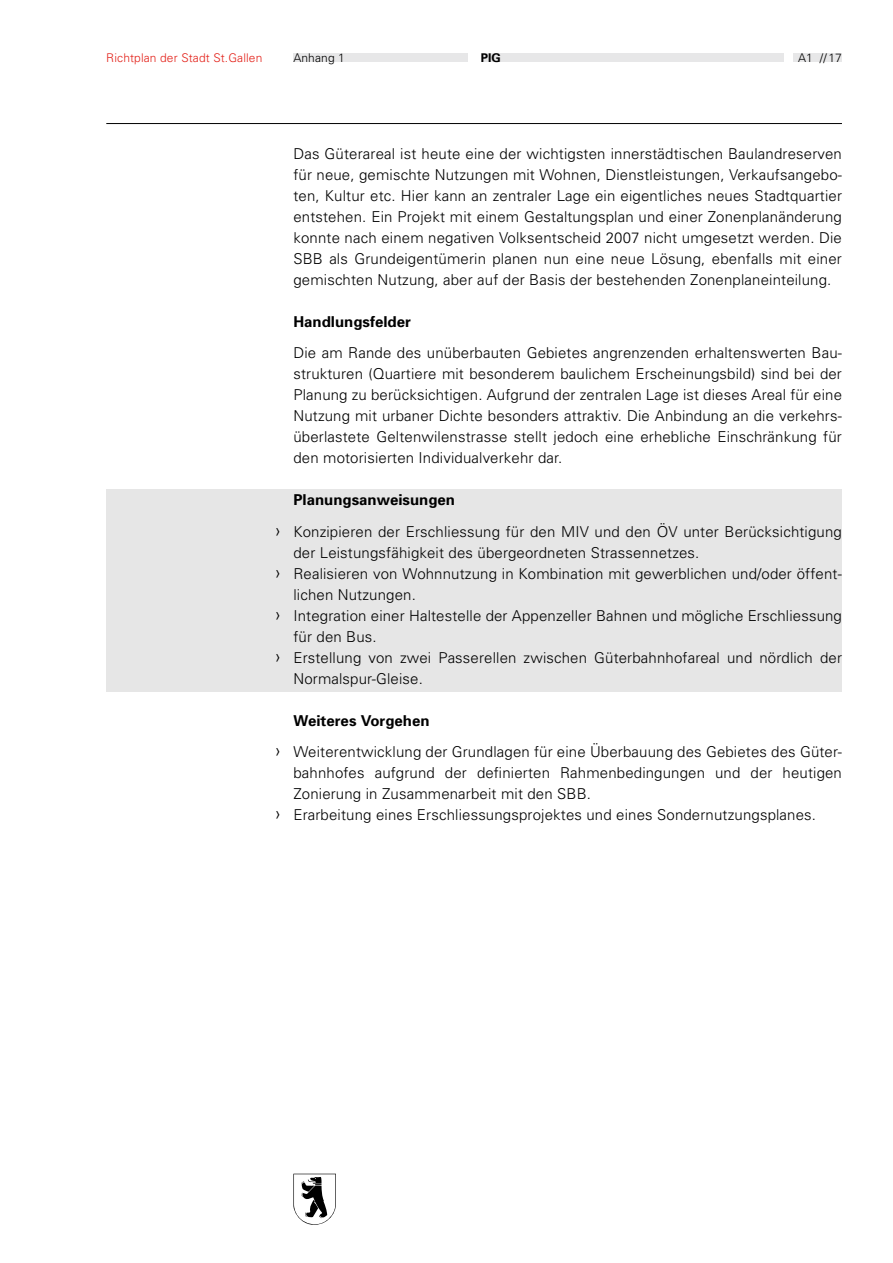
<style>
.page{position:relative;width:893px;height:1263px;background:#fff}
.page>*{position:absolute;margin:0;border:0;box-sizing:border-box;transform-origin:0 0}
.t1{font:300 15px/21px "Univers";letter-spacing:.01em;color:#000;text-align:justify}
.t2{font:700 15px "Univers";color:#000}
.t3{font:300 12px "Univers";letter-spacing:.01em;color:#e32119}
.t4{font:300 12px "Univers";letter-spacing:.01em;color:#000}
.t5{font:700 12px "Univers";color:#000}
.s1{font-weight:700}
.s2{font-size:19.5px}
</style>
<div class="page">
<hr style="left:106px;top:123px;width:736px;height:1px;background:#000">
<svg style="left:293px;top:1174px;width:43px;height:51px"></svg>
<div style="left:293px;top:53px;width:549px;height:9px;background:#e7e7e8"></div>
<div style="left:468px;top:49px;width:13px;height:17px;background:#fff"></div>
<div style="left:785px;top:49px;width:8px;height:17px;background:#fff"></div>
<div style="left:106px;top:489px;width:736px;height:202px;background:#e6e6e6"></div>
<p class="t3" style="left:106px;top:50px;width:158px">Richtplan der Stadt St.Gallen</p>
<p class="t4" style="left:293px;top:50px;width:53px">Anhang 1</p>
<p class="t5" style="left:481px;top:50px;width:22px">PIG</p>
<p class="t4" style="left:798px;top:50px;width:45px">A1 // 17</p>
<p class="t1" style="left:293px;top:143px;width:550px">Das Güterareal ist heute eine der wichtigsten innerstädtischen Baulandreserven für neue, gemischte Nutzungen mit Wohnen, Dienstleistungen, Verkaufsangebo&shy;ten, Kultur etc. Hier kann an zentraler Lage ein eigentliches neues Stadtquartier entstehen. Ein Projekt mit einem Gestaltungsplan und einer Zonenplanänderung konnte nach einem negativen Volksentscheid 2007 nicht umgesetzt werden. Die SBB als Grundeigentümerin planen nun eine neue Lösung, ebenfalls mit einer gemischten Nutzung, aber auf der Basis der bestehenden Zonenplaneinteilung.</p>
<p class="t2" style="left:293px;top:312px;width:119px">Handlungsfelder</p>
<p class="t1" style="left:293px;top:342px;width:550px">Die am Rande des unüberbauten Gebietes angrenzenden erhaltenswerten Bau&shy;strukturen (Quartiere mit besonderem baulichem Erscheinungsbild) sind bei der Planung zu berücksichtigen. Aufgrund der zentralen Lage ist dieses Areal für eine Nutzung mit urbaner Dichte besonders attraktiv. Die Anbindung an die verkehrs&shy;überlastete Geltenwilenstrasse stellt jedoch eine erhebliche Einschränkung für den motorisierten Individualverkehr dar.</p>
<p class="t1" style="left:275px;top:484px;width:568px;line-height:31.5px;text-indent:18px"><span class="s1">Planungsanweisungen<br></span><span class="s2">›</span> Konzipieren der Erschliessung für den MIV und den ÖV unter Berücksichtigung</p>
<p class="t1" style="left:293px;top:542px;width:408px">der Leistungsfähigkeit des übergeordneten Strassennetzes.</p>
<p class="t1" style="left:275px;top:563px;width:568px"><span class="s2">›</span> Realisieren von Wohnnutzung in Kombination mit gewerblichen und/oder öffent-</p>
<p class="t1" style="left:293px;top:584px;width:124px">lichen Nutzungen.</p>
<p class="t1" style="left:275px;top:605px;width:568px"><span class="s2">›</span> Integration einer Haltestelle der Appenzeller Bahnen und mögliche Erschliessung</p>
<p class="t1" style="left:293px;top:626px;width:85px">für den Bus.</p>
<p class="t1" style="left:275px;top:647px;width:568px"><span class="s2">›</span> Erstellung von zwei Passerellen zwischen Güterbahnhofareal und nördlich der</p>
<p class="t1" style="left:293px;top:668px;width:131px">Normalspur-Gleise.</p>
<p class="t1" style="left:275px;top:704px;width:568px;line-height:31.5px;text-indent:18px"><span class="s1">Weiteres Vorgehen<br></span><span class="s2">›</span> Weiterentwicklung der Grundlagen für eine Überbauung des Gebietes des Güter-</p>
<p class="t1" style="left:293px;top:762px;width:550px">bahnhofes aufgrund der definierten Rahmenbedingungen und der heutigen</p>
<p class="t1" style="left:293px;top:783px;width:299px">Zonierung in Zusammenarbeit mit den SBB.</p>
<p class="t1" style="left:275px;top:804px;width:543px"><span class="s2">›</span> Erarbeitung eines Erschliessungsprojektes und eines Sondernutzungsplanes.</p>
</div>
